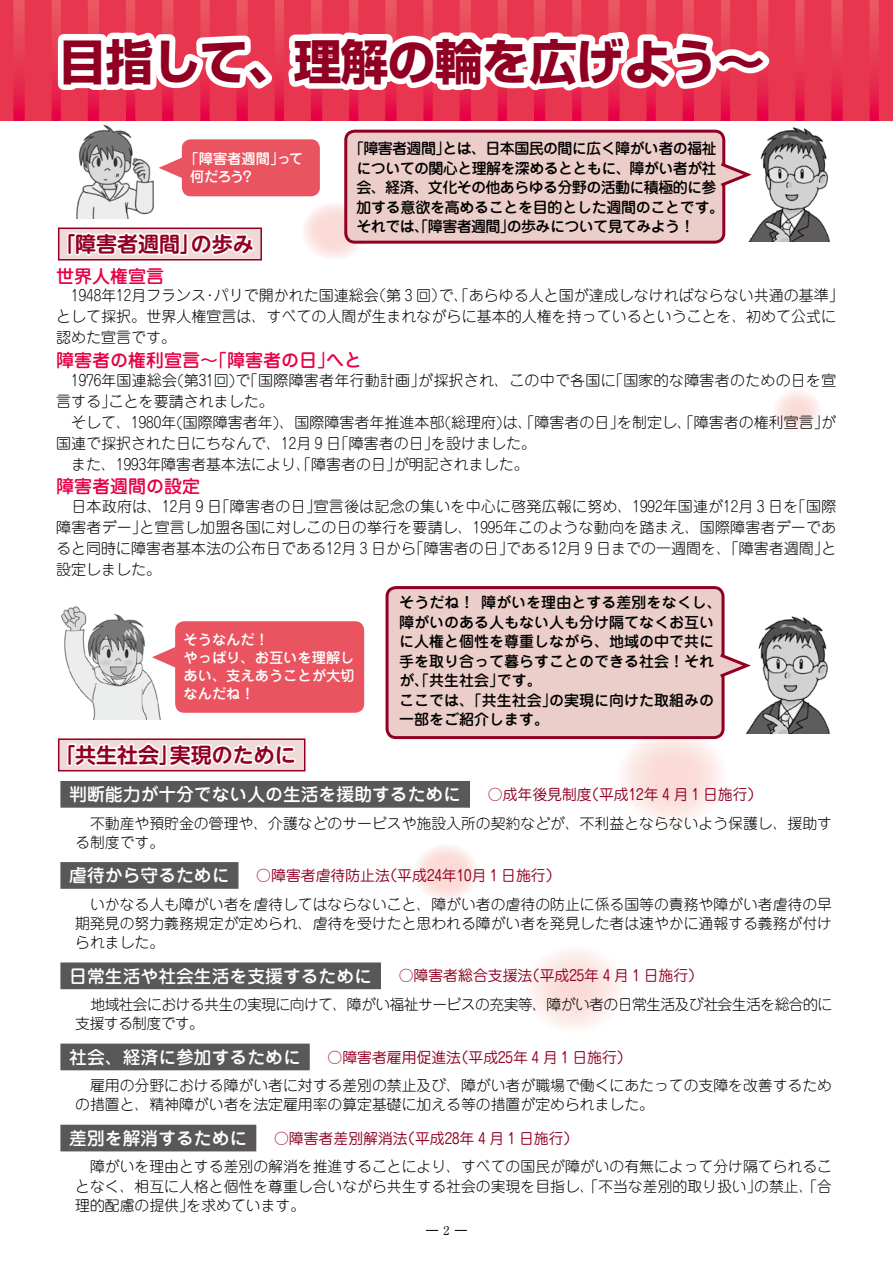
<style>
.page{position:relative;width:893px;height:1263px;background:#fff}
.page>*{position:absolute;margin:0;border:0;box-sizing:border-box;transform-origin:0 0}
.t1{font:700 48px "Shin Go Pro";letter-spacing:-.02em;color:#910023}
.t2{font:700 21px "UD Shin M Go Pro De";color:#910023}
.t3{font:500 18px "Jun 34 Pro";color:#e60044}
.t4{font:500 17.85px "Jun 34 Pro";color:#fff}
.t5{font:300 15px/21px "Jun 101 Pro";color:#000}
.t6{font:500 15px/19.5px "Jun 34 Pro";letter-spacing:-.01em;color:#000}
.t7{font:500 15px/19.5px "Jun 34 Pro";letter-spacing:-.04em;color:#000}
.t8{font:300 14.85px/19.4px "Jun 101 Pro";color:#000}
.t9{font:14.85px "Jun 201 Pro";color:#910023}
.t10{font:300 14.85px/19.4px "Jun 101 Pro";letter-spacing:-.04em;color:#000}
.t11{font:500 14.25px/18px "Jun 34 Pro";color:#fff}
.t12{font:12px "Ryumin Pro";color:#000}
</style>
<div class="page">
<svg style="left:617px;top:728px;width:110px;height:98px"></svg>
<svg style="left:414px;top:844px;width:65px;height:57px"></svg>
<svg style="left:302px;top:202px;width:65px;height:58px"></svg>
<svg style="left:773px;top:389px;width:49px;height:44px"></svg>
<svg style="left:525px;top:945px;width:99px;height:88px"></svg>
<img style="left:749px;top:127px;width:81px;height:114px">
<img style="left:61px;top:606px;width:100px;height:114px">
<img style="left:746px;top:616px;width:84px;height:117px">
<div style="left:346px;top:131px;width:378px;height:111px;background:#ebcdc9;border-radius:9px"></div>
<div style="left:344px;top:130px;width:381px;height:114px;border:3px solid #910023;border-radius:9px"></div>
<div style="left:387px;top:588px;width:336px;height:150px;background:#ebcdc9;border-radius:9px"></div>
<div style="left:386px;top:586px;width:338px;height:153px;border:3px solid #910023;border-radius:9px"></div>
<div style="left:182px;top:139px;width:138px;height:57px;background:#ea5460;border-radius:9px"></div>
<div style="left:175px;top:621px;width:189px;height:92px;background:#ea5460;border-radius:9px"></div>
<div style="left:60px;top:781px;width:410px;height:27px;background:#595757"></div>
<div style="left:60px;top:862px;width:178px;height:27px;background:#595757"></div>
<div style="left:60px;top:962px;width:321px;height:27px;background:#595757"></div>
<div style="left:60px;top:1043px;width:250px;height:27px;background:#595757"></div>
<div style="left:60px;top:1125px;width:196px;height:26px;background:#595757"></div>
<svg style="left:13px;top:0;width:866px;height:121px;background:#e7284f"></svg>
<div style="left:0;top:0;width:13px;height:121px;background:#e83651"></div>
<div style="left:61px;top:0;width:27px;height:121px;background:#e83651"></div>
<div style="left:135px;top:0;width:27px;height:121px;background:#e83651"></div>
<div style="left:210px;top:0;width:27px;height:121px;background:#e83651"></div>
<div style="left:284px;top:0;width:27px;height:121px;background:#e83651"></div>
<div style="left:358px;top:0;width:27px;height:121px;background:#e83651"></div>
<div style="left:433px;top:0;width:27px;height:121px;background:#e83651"></div>
<div style="left:507px;top:0;width:27px;height:121px;background:#e83651"></div>
<div style="left:581px;top:0;width:27px;height:121px;background:#e83651"></div>
<div style="left:656px;top:0;width:27px;height:121px;background:#e83651"></div>
<div style="left:730px;top:0;width:27px;height:121px;background:#e83651"></div>
<div style="left:804px;top:0;width:27px;height:121px;background:#e83651"></div>
<div style="left:879px;top:0;width:14px;height:121px;background:#e83651"></div>
<div style="left:25px;top:0;width:27px;height:121px;background:#e83651"></div>
<div style="left:99px;top:0;width:27px;height:121px;background:#e83651"></div>
<div style="left:173px;top:0;width:27px;height:121px;background:#e83651"></div>
<div style="left:248px;top:0;width:27px;height:121px;background:#e83651"></div>
<div style="left:322px;top:0;width:27px;height:121px;background:#e83651"></div>
<div style="left:396px;top:0;width:27px;height:121px;background:#e83651"></div>
<div style="left:471px;top:0;width:27px;height:121px;background:#e83651"></div>
<div style="left:545px;top:0;width:27px;height:121px;background:#e83651"></div>
<div style="left:620px;top:0;width:26px;height:121px;background:#e83651"></div>
<div style="left:694px;top:0;width:27px;height:121px;background:#e83651"></div>
<div style="left:768px;top:0;width:27px;height:121px;background:#e83651"></div>
<div style="left:843px;top:0;width:27px;height:121px;background:#e83651"></div>
<svg style="left:52px;top:0;width:718px;height:113px"></svg>
<svg style="left:721px;top:160px;width:35px;height:29px"></svg>
<svg style="left:720px;top:651px;width:35px;height:29px"></svg>
<svg style="left:159px;top:157px;width:23px;height:21px"></svg>
<svg style="left:152px;top:647px;width:24px;height:21px"></svg>
<img style="left:76px;top:124px;width:78px;height:95px">
<div style="left:59px;top:228px;width:202px;height:32px;background:#f0dad7"></div>
<svg style="left:66px;top:227px;width:190px;height:29px"></svg>
<div style="left:58px;top:228px;width:204px;height:33px;border:2px solid #910023"></div>
<div style="left:59px;top:739px;width:246px;height:32px;background:#f0dad7"></div>
<svg style="left:67px;top:743px;width:229px;height:24px"></svg>
<div style="left:58px;top:738px;width:247px;height:33px;border:2px solid #910023"></div>
<svg style="left:426px;top:1230px;width:12px;height:1px"></svg>
<svg style="left:455px;top:1230px;width:12px;height:1px"></svg>
<h1 class="t1" style="left:59px;top:23px;width:708px">目指して、理解の輪を広げよう~</h1>
<p class="t11" style="left:240px;top:148px;width:46px;text-indent:-56px">「障害者週間」?</p>
<p class="t11" style="left:277px;top:148px;width:28px">って</p>
<p class="t11" style="left:190px;top:166px;width:55px">何だろう</p>
<h2 class="t2" style="left:54px;top:227px;width:148px">「障害者週間」</h2>
<h2 class="t2" style="left:191px;top:227px;width:64px">の歩み</h2>
<p class="t3" style="left:56px;top:262px;width:109px">世界人権宣言</p>
<p class="t7" style="left:349px;top:137px;width:369px">「障害者週間とは、日本国民の間に広く障がい者の福祉</p>
<p class="t7" style="left:357px;top:137px;width:369px;text-indent:79px">」<br>についての関心と理解を深めるとともに、障がい者が社会、経済、文化その他あらゆる分野の活動に積極的に参加する意欲を高めることを目的とした週間のことです。それでは、「障害者週間の歩みについて見てみよう!</p>
<p class="t6" style="left:500px;top:215px;width:16px">」</p>
<p class="t5" style="left:371px;top:284px;width:474px">（第₃回で）、「あらゆる人と国が達成しなければならない共通の基準「</p>
<p class="t5" style="left:214px;top:284px;width:166px">パリで開かれた国連総会</p>
<p class="t5" style="left:56px;top:284px;width:781px;text-indent:15px">1 948年1 2月フランス<br>として採択。世界人権宣言は、すべての人間が生まれながらに基本的人権を持っているということを、初めて公式に認めた宣言です。</p>
<p class="t3" style="left:326px;top:346px;width:37px">へと</p>
<p class="t5" style="left:202px;top:284px;width:16px">・</p>
<p class="t3" style="left:56px;top:346px;width:280px">障害者の権利宣言～「障害者の日」</p>
<p class="t5" style="left:418px;top:368px;width:199px">が採択され、この中で各国に</p>
<p class="t5" style="left:109px;top:368px;width:318px;text-indent:-38px">1 976年国連総会第( 31 回 「で) 国際障害者年行動計画」ことを要請されました。</p>
<p class="t5" style="left:608px;top:368px;width:230px">「国家的な障害者のための日を宣</p>
<p class="t5" style="left:56px;top:389px;width:61px">言する」</p>
<p class="t5" style="left:617px;top:410px;width:221px">を制定し、「障害者の権利宣言が」</p>
<p class="t5" style="left:431px;top:410px;width:195px;text-indent:-375px">　そして、1 980年(国際障害者年)、国際障害者年推進本部(総理府は) 、「障害者の日」を設けました。</p>
<p class="t5" style="left:394px;top:431px;width:136px;text-indent:-338px">国連で採択された日にちなんで、1 2月₉ 「日障害者の日」<br>が明記されました。</p>
<p class="t5" style="left:56px;top:452px;width:346px">　また、1 993年障害者基本法により、「障害者の日」</p>
<p class="t3" style="left:56px;top:472px;width:145px">障害者週間の設定</p>
<p class="t5" style="left:314px;top:494px;width:486px">宣言後は記念の集いを中心に啓発広報に努め、1 992年国連が1 2月₃日を</p>
<p class="t5" style="left:140px;top:494px;width:698px;text-indent:-83px">　日本政府は、1 2月₉ 「日障害者の日」<br>と宣言し加盟各国に対しこの日の挙行を要請し、1 995年このような動向を踏まえ、国際障害者デーであ</p>
<p class="t5" style="left:791px;top:494px;width:47px">「国際</p>
<p class="t5" style="left:56px;top:515px;width:92px">障害者デー」</p>
<p class="t5" style="left:409px;top:536px;width:106px">「障害者の日」</p>
<p class="t5" style="left:506px;top:536px;width:331px">である1 2月₉日までの一週間を、「障害者週間と」</p>
<p class="t5" style="left:56px;top:536px;width:362px">ると同時に障害者基本法の公布日である1 2月₃日から設定しました。</p>
<p class="t11" style="left:184px;top:629px;width:173px">そうなんだ!<br>やっぱり、お互いを理解しあい、支えあうことが大切なんだね!</p>
<h2 class="t2" style="left:54px;top:738px;width:127px">「共生社会」</h2>
<h2 class="t2" style="left:170px;top:738px;width:127px">実現のために</h2>
<p class="t6" style="left:399px;top:591px;width:324px">そうだね！障がいを理由とする差別をなくし、</p>
<p class="t6" style="left:399px;top:611px;width:316px">障がいのある人もない人も分け隔てなくお互い</p>
<p class="t6" style="left:399px;top:630px;width:316px">に人権と個性を尊重しながら、地域の中で共に</p>
<p class="t6" style="left:399px;top:650px;width:316px">手を取り合って暮らすことのできる社会！それ</p>
<p class="t6" style="left:497px;top:669px;width:46px">です。</p>
<p class="t6" style="left:399px;top:669px;width:106px">が、「共生社会」</p>
<p class="t6" style="left:399px;top:689px;width:159px">ここでは、「共生社会」一部をご紹介します。</p>
<p class="t6" style="left:549px;top:689px;width:166px">の実現に向けた取組みの</p>
<p class="t4" style="left:69px;top:780px;width:393px">判断能力が十分でない人の生活を援助するために</p>
<p class="t8" style="left:75px;top:811px;width:758px;text-indent:-15px">　　不動産や預貯金の管理や、介護などのサービスや施設入所の契約などが、不利益とならないよう保護し、援助する制度です。</p>
<p class="t9" style="left:471px;top:863px;width:91px">月₁日施行(</p>
<p class="t9" style="left:488px;top:782px;width:105px">○成年後見制度</p>
<p class="t9" style="left:584px;top:782px;width:180px">（平成１２年₄月₁日施行(</p>
<p class="t4" style="left:69px;top:861px;width:162px">虐待から守るために</p>
<p class="t8" style="left:75px;top:893px;width:758px;text-align:justify;text-indent:-15px">　　いかなる人も障がい者を虐待してはならないこと、障がい者の虐待の防止に係る国等の責務や障がい者虐待の早期発見の努力義務規定が定められ、虐待を受けたと思われる障がい者を発見した者は速やかに通報する義務が付けられました。</p>
<p class="t9" style="left:584px;top:964px;width:120px">年₄月₁日施行(</p>
<p class="t9" style="left:382px;top:863px;width:53px">（平成24</p>
<p class="t9" style="left:442px;top:863px;width:23px">年10</p>
<p class="t9" style="left:256px;top:863px;width:135px">○障害者虐待防止法</p>
<p class="t4" style="left:69px;top:961px;width:304px">日常生活や社会生活を支援するために</p>
<p class="t10" style="left:75px;top:993px;width:758px;text-indent:-15px">　　地域社会における共生の実現に向けて、障がい福祉サービスの充実等、障がい者の日常生活及び社会生活を総合的に支援する制度です。</p>
<p class="t9" style="left:513px;top:1045px;width:120px">年₄月₁日施行(</p>
<p class="t9" style="left:525px;top:964px;width:53px">（平成25</p>
<p class="t9" style="left:399px;top:964px;width:135px">○障害者総合支援法</p>
<p class="t4" style="left:69px;top:1043px;width:233px">社会、経済に参加するために</p>
<p class="t8" style="left:75px;top:1074px;width:758px;text-indent:-15px">　　雇用の分野における障がい者に対する差別の禁止及び、障がい者が職場で働くにあたっての支障を改善するための措置と、精神障がい者を法定雇用率の算定基礎に加える等の措置が定められました。</p>
<p class="t9" style="left:460px;top:1126px;width:120px">年₄月₁日施行(</p>
<p class="t9" style="left:454px;top:1045px;width:53px">（平成25</p>
<p class="t9" style="left:328px;top:1045px;width:135px">○障害者雇用促進法</p>
<p class="t4" style="left:69px;top:1124px;width:180px">差別を解消するために</p>
<p class="t8" style="left:60px;top:1155px;width:773px;text-align:right">　　障がいを理由とする差別の解消を推進することにより、すべての国民が障がいの有無によって分け隔てられるこの禁止、「合</p>
<p class="t9" style="left:400px;top:1126px;width:53px">（平成28</p>
<p class="t9" style="left:274px;top:1126px;width:135px">○障害者差別解消法</p>
<p class="t8" style="left:187px;top:1174px;width:577px;text-indent:-111px">となく、相互に人格と個性を尊重し合いながら共生する社会の実現を目指し、「不当な差別的取り扱い」を求めています。</p>
<p class="t8" style="left:75px;top:1194px;width:120px">理的配慮の提供」</p>
<p class="t12" style="left:443px;top:1221px;width:7px">2</p>
</div>
